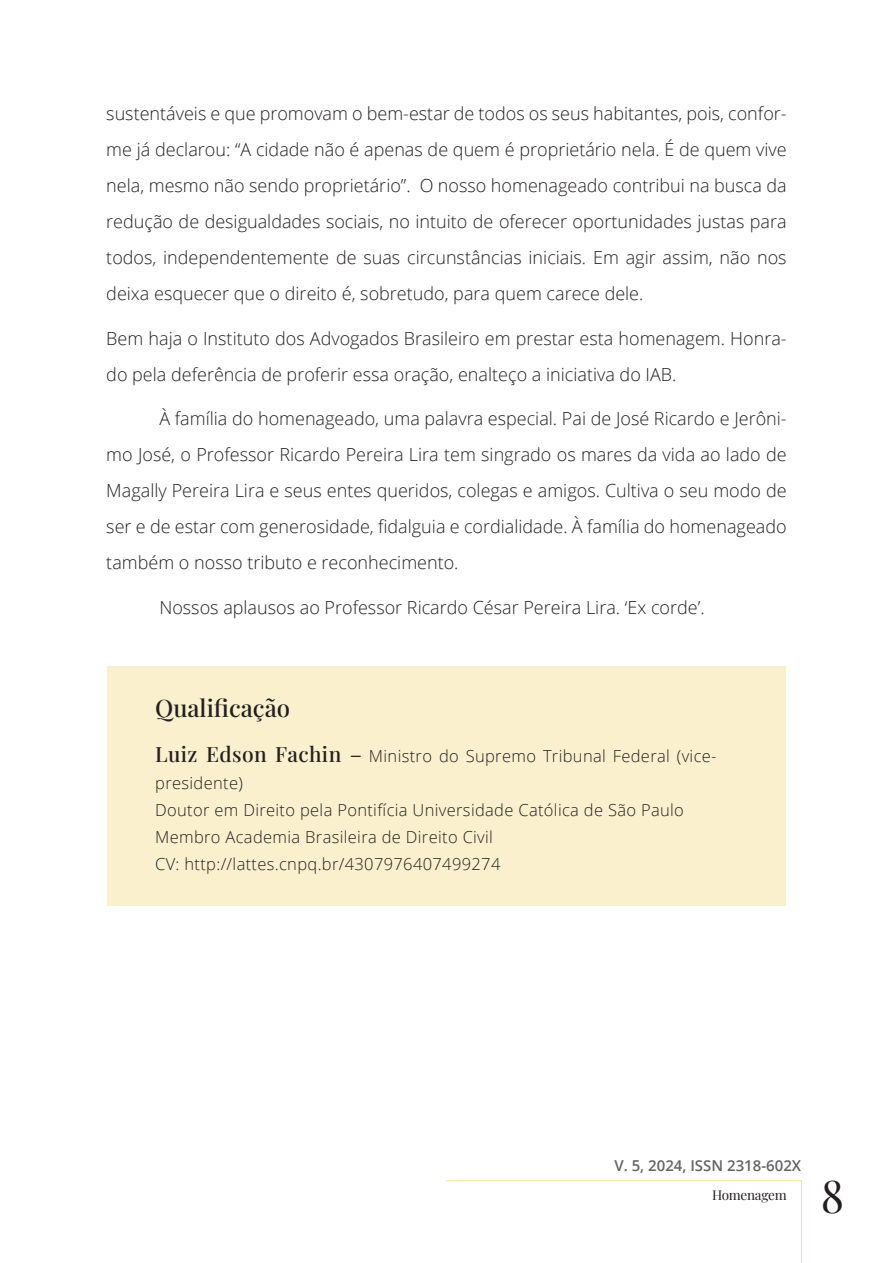
<style>
.page{position:relative;width:893px;height:1263px;background:#fff}
.page>*{position:absolute;margin:0;border:0;box-sizing:border-box;transform-origin:0 0}
.t1{font:45px "Playfair Display";color:#231f20}
.subtítulo3{font:500 24px "Playfair Display";color:#231f20}
.TEXTO{font:300 18px/36px "Open Sans";color:#231f20;text-align:justify}
.qualificação{font:300 16.5px/27px "Open Sans";letter-spacing:.02em;color:#231f20}
.t2{font:600 15px "Open Sans";color:#636366}
.t3{font:13.5px "Playfair Display";letter-spacing:-.02em;color:#231f20}
.s1{font-family:"Playfair Display";font-weight:500;font-size:21px}
</style>
<div class="page">
<hr style="left:801px;top:1181px;width:1px;height:82px;background:#f5e29f">
<div style="left:107px;top:666px;width:679px;height:240px;background:#faf0cd"></div>
<hr style="left:446px;top:1180px;width:356px;height:1px;background:#f5e29f">
<p class="TEXTO" style="left:106px;top:95px;width:682px">sustentáveis e que promovam o bem-estar de todos os seus habitantes, pois, confor&shy;me já declarou: “A cidade não é apenas de quem é proprietário nela. É de quem vive nela, mesmo não sendo proprietário”. O nosso homenageado contribui na busca da redução de desigualdades sociais, no intuito de oferecer oportunidades justas para todos, independentemente de suas circunstâncias iniciais. Em agir assim, não nos deixa esquecer que o direito é, sobretudo, para quem carece dele.</p>
<p class="TEXTO" style="left:106px;top:320px;width:682px">Bem haja o Instituto dos Advogados Brasileiro em prestar esta homenagem. Honra&shy;do pela deferência de proferir essa oração, enalteço a iniciativa do IAB.</p>
<p class="TEXTO" style="left:106px;top:400px;width:682px;text-indent:53px">À família do homenageado, uma palavra especial. Pai de José Ricardo e Jerôni&shy;mo José, o Professor Ricardo Pereira Lira tem singrado os mares da vida ao lado de Magally Pereira Lira e seus entes queridos, colegas e amigos. Cultiva o seu modo de ser e de estar com generosidade, fidalguia e cordialidade. À família do homenageado também o nosso tributo e reconhecimento.</p>
<p class="TEXTO" style="left:159px;top:589px;width:547px">Nossos aplausos ao Professor Ricardo César Pereira Lira. ‘Ex corde’.</p>
<p class="subtítulo3" style="left:155px;top:689px;width:136px">Qualificação</p>
<p class="qualificação" style="left:155px;top:742px;width:563px"><span class="s1">Luiz Edson Fachin –</span> Ministro do Supremo Tribunal Federal (vice&shy;presidente)</p>
<p class="qualificação" style="left:155px;top:796px;width:530px">Doutor em Direito pela Pontifícia Universidade Católica de São Paulo</p>
<p class="qualificação" style="left:155px;top:823px;width:339px">Membro Academia Brasileira de Direito Civil</p>
<p class="qualificação" style="left:155px;top:850px;width:347px">CV: http://lattes.cnpq.br/4307976407499274</p>
<p class="t2" style="left:614px;top:1155px;width:188px">V. 5, 2024, ISSN 2318-602X</p>
<p class="t3" style="left:712px;top:1184px;width:76px">Homenagem</p>
<h1 class="t1" style="left:821px;top:1161px;width:25px">8</h1>
</div>
